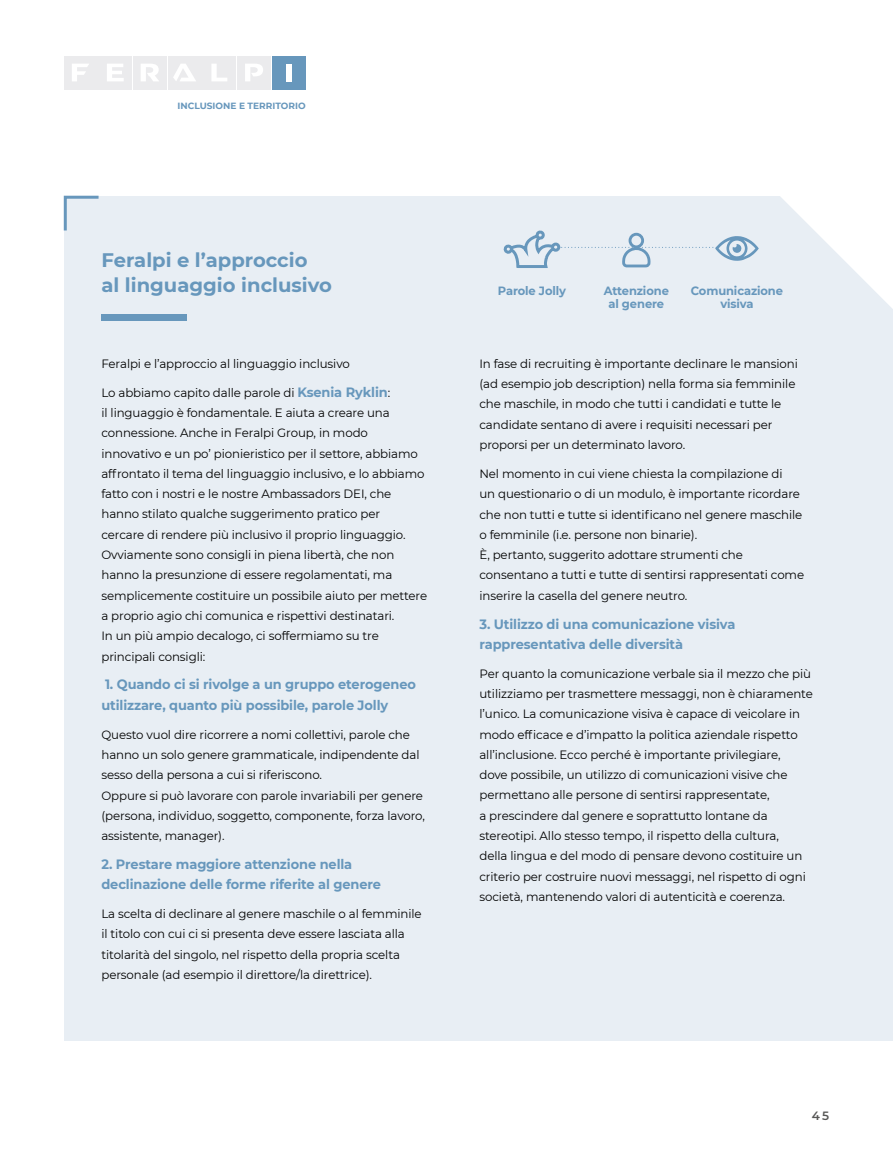
<style>
.page{position:relative;width:893px;height:1170px;background:#fff}
.page>*{position:absolute;margin:0;border:0;box-sizing:border-box;transform-origin:0 0}
.t1{font:700 19.5px/24.8px "Montserrat";color:#6797bc}
.t2{font:700 13.5px/20.2px "Montserrat";letter-spacing:-.01em;color:#6797bc;scale:.96 1}
.t3{font:12px/20.2px "Montserrat";letter-spacing:-.01em;color:#000}
.t4{font:700 12px/13.4px "Montserrat";letter-spacing:-.01em;color:#6797bc;text-align:center;scale:.96 1}
.t5{font:600 12px "Montserrat";color:#575756}
.t6{font:700 9px "Montserrat";color:#6797bc}
.s1{font-weight:700;font-size:13.5px;color:#6797bc}
</style>
<div class="page">
<div style="left:64px;top:196px;width:829px;height:844px;background:#e8eef4"></div>
<svg style="left:780px;top:196px;width:113px;height:113px"></svg>
<div style="left:101px;top:314px;width:85px;height:7px;background:#6797bc"></div>
<div style="left:64px;top:56px;width:33px;height:33px;background:#ebebed"></div>
<svg style="left:72px;top:64px;width:17px;height:17px"></svg>
<div style="left:98px;top:56px;width:34px;height:33px;background:#ebebed"></div>
<svg style="left:107px;top:64px;width:17px;height:17px"></svg>
<div style="left:133px;top:56px;width:34px;height:33px;background:#ebebed"></div>
<svg style="left:141px;top:64px;width:18px;height:17px"></svg>
<div style="left:168px;top:56px;width:33px;height:33px;background:#ebebed"></div>
<svg style="left:173px;top:64px;width:23px;height:17px"></svg>
<div style="left:203px;top:56px;width:33px;height:33px;background:#ebebed"></div>
<svg style="left:211px;top:64px;width:16px;height:17px"></svg>
<div style="left:237px;top:56px;width:34px;height:33px;background:#ebebed"></div>
<svg style="left:245px;top:64px;width:18px;height:17px"></svg>
<div style="left:272px;top:56px;width:34px;height:33px;background:#6797bc"></div>
<div style="left:286px;top:64px;width:5px;height:17px;background:#fff"></div>
<svg style="left:503px;top:230px;width:256px;height:38px"></svg>
<svg style="left:63px;top:195px;width:36px;height:36px"></svg>
<p class="t6" style="left:178px;top:100px;width:130px">INCLUSIONE E TERRITORIO</p>
<h1 class="t1" style="left:101px;top:246px;width:232px">Feralpi e l’approccio<br>al linguaggio inclusivo</h1>
<p class="t3" style="left:101px;top:353px;width:250px">Feralpi e l’approccio al linguaggio inclusivo</p>
<p class="t3" style="left:101px;top:382px;width:327px">Lo abbiamo capito dalle parole di <span class="s1">Ksenia Ryklin</span>:<br>il linguaggio è fondamentale. E aiuta a creare una connessione. Anche in Feralpi Group, in modo innovativo e un po’ pionieristico per il settore, abbiamo affrontato il tema del linguaggio inclusivo, e lo abbiamo fatto con i nostri e le nostre Ambassadors DEI, che hanno stilato qualche suggerimento pratico per<br>cercare di rendere più inclusivo il proprio linguaggio.<br>Ovviamente sono consigli in piena libertà, che non hanno la presunzione di essere regolamentati, ma semplicemente costituire un possibile aiuto per mettere a proprio agio chi comunica e rispettivi destinatari.<br>In un più ampio decalogo, ci soffermiamo su tre principali consigli:</p>
<p class="t2" style="left:101px;top:673px;width:329px">1. Quando ci si rivolge a un gruppo eterogeneo utilizzare, quanto più possibile, parole Jolly</p>
<p class="t3" style="left:101px;top:723px;width:325px">Questo vuol dire ricorrere a nomi collettivi, parole che hanno un solo genere grammaticale, indipendente dal sesso della persona a cui si riferiscono.<br>Oppure si può lavorare con parole invariabili per genere (persona, individuo, soggetto, componente, forza lavoro, assistente, manager).</p>
<p class="t2" style="left:101px;top:853px;width:293px">2. Prestare maggiore attenzione nella declinazione delle forme riferite al genere</p>
<p class="t3" style="left:101px;top:903px;width:322px">La scelta di declinare al genere maschile o al femminile il titolo con cui ci si presenta deve essere lasciata alla titolarità del singolo, nel rispetto della propria scelta personale (ad esempio il direttore/la direttrice).</p>
<p class="t4" style="left:498px;top:283px;width:73px">Parole Jolly</p>
<p class="t4" style="left:604px;top:283px;width:69px">Attenzione al genere</p>
<p class="t4" style="left:691px;top:283px;width:98px">Comunicazione visiva</p>
<p class="t3" style="left:479px;top:353px;width:320px">In fase di recruiting è importante declinare le mansioni (ad esempio job description) nella forma sia femminile che maschile, in modo che tutti i candidati e tutte le candidate sentano di avere i requisiti necessari per proporsi per un determinato lavoro.</p>
<p class="t3" style="left:479px;top:463px;width:326px">Nel momento in cui viene chiesta la compilazione di<br>un questionario o di un modulo, è importante ricordare che non tutti e tutte si identificano nel genere maschile o femminile (i.e. persone non binarie).<br>È, pertanto, suggerito adottare strumenti che consentano a tutti e tutte di sentirsi rappresentati come inserire la casella del genere neutro.</p>
<p class="t2" style="left:479px;top:613px;width:268px">3. Utilizzo di una comunicazione visiva rappresentativa delle diversità</p>
<p class="t3" style="left:479px;top:662px;width:335px">Per quanto la comunicazione verbale sia il mezzo che più utilizziamo per trasmettere messaggi, non è chiaramente l’unico. La comunicazione visiva è capace di veicolare in modo efficace e d’impatto la politica aziendale rispetto all’inclusione. Ecco perché è importante privilegiare,<br>dove possibile, un utilizzo di comunicazioni visive che permettano alle persone di sentirsi rappresentate,<br>a prescindere dal genere e soprattutto lontane da stereotipi. Allo stesso tempo, il rispetto della cultura,<br>della lingua e del modo di pensare devono costituire un criterio per costruire nuovi messaggi, nel rispetto di ogni società, mantenendo valori di autenticità e coerenza.</p>
<p class="t5" style="left:812px;top:1106px;width:19px">45</p>
</div>
